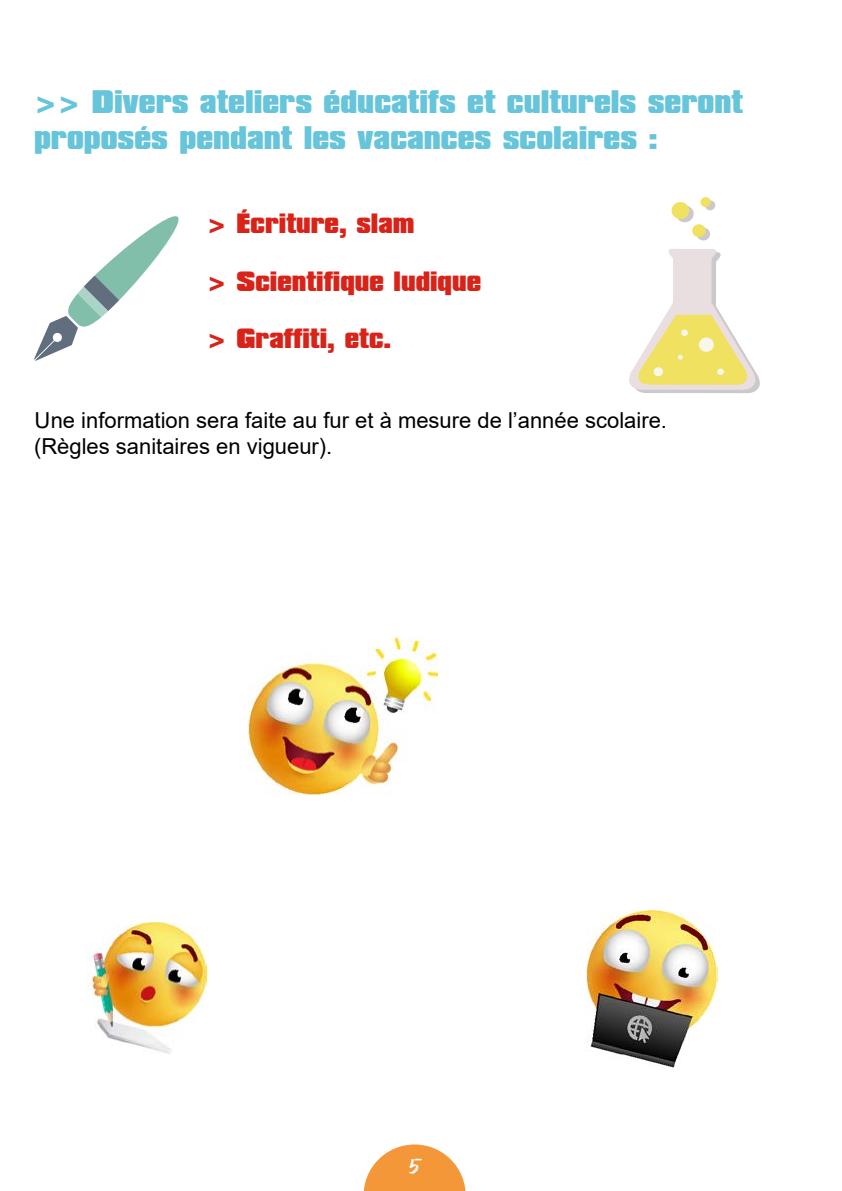
<style>
.page{position:relative;width:842px;height:1191px;background:#fff}
.page>*{position:absolute;margin:0;border:0;box-sizing:border-box;transform-origin:0 0}
.t1{font:900 28px/36px "Compacta BT";color:#66c5da}
.t2{font:900 24px "Compacta BT";color:#da2318}
.t3{font:24px "Eraser Dust";color:#fff}
.t4{font:22px/26.4px "Arial";color:#000}
</style>
<div class="page">
<svg style="left:364px;top:1144px;width:102px;height:47px"></svg>
<svg style="left:629px;top:249px;width:131px;height:144px"></svg>
<div style="left:699px;top:337px;width:15px;height:15px;background:#f8f7ea;border-radius:50%"></div>
<div style="left:697px;top:228px;width:13px;height:12px;background:#ccc9cc;border-radius:50%"></div>
<div style="left:692px;top:224px;width:14px;height:13px;background:#f0e160;border-radius:50%"></div>
<svg style="left:676px;top:205px;width:18px;height:17px"></svg>
<div style="left:671px;top:202px;width:18px;height:17px;background:#f0e160;border-radius:50%"></div>
<div style="left:705px;top:200px;width:10px;height:10px;background:#ccc9cc;border-radius:50%"></div>
<div style="left:700px;top:197px;width:11px;height:10px;background:#f0e160;border-radius:50%"></div>
<svg style="left:34px;top:216px;width:145px;height:145px"></svg>
<img style="left:86px;top:922px;width:121px;height:132px">
<img style="left:248px;top:638px;width:189px;height:156px">
<img style="left:587px;top:910px;width:131px;height:157px">
<p class="t1" style="left:34px;top:84px;width:710px">&gt;&gt; Divers ateliers éducatifs et culturels seront proposés pendant les vacances scolaires :</p>
<p class="t2" style="left:207px;top:209px;width:209px">&gt; Écriture, slam</p>
<p class="t2" style="left:207px;top:267px;width:276px">&gt; Scientifique ludique</p>
<p class="t2" style="left:207px;top:324px;width:186px">&gt; Graffiti, etc.</p>
<p class="t4" style="left:34px;top:406px;width:634px">Une information sera faite au fur et à mesure de l’année scolaire. (Règles sanitaires en vigueur).</p>
<p class="t3" style="left:408px;top:1150px;width:15px">5</p>
</div>
